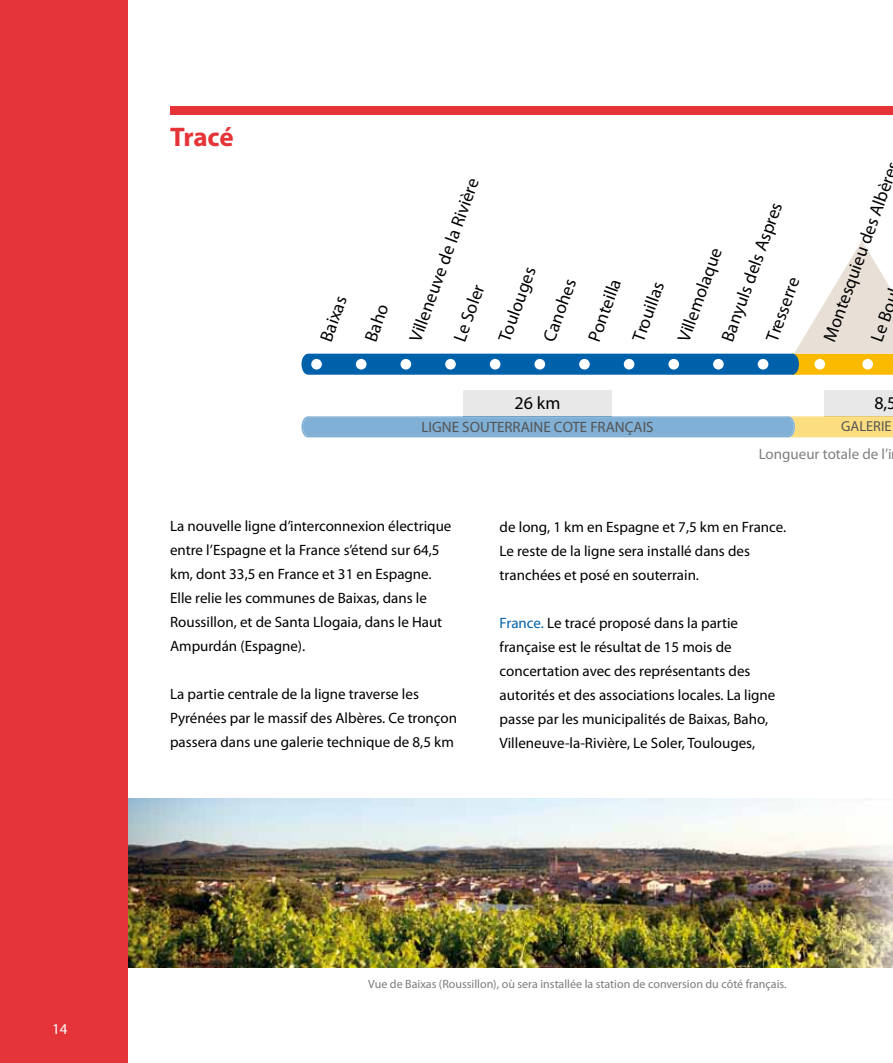
<style>
.page{position:relative;width:893px;height:1063px;background:#fff}
.page>*{position:absolute;margin:0;border:0;box-sizing:border-box;transform-origin:0 0}
.t1{font:700 27px "Myriad Pro";letter-spacing:-.01em;color:#e53438}
.t2{font:18px "Myriad Pro";color:#000}
.t3{font:15px/24px "Myriad Pro";color:#000}
.t4{font:15px "Myriad Pro";color:#545454}
.t5{font:15px "Myriad Pro";color:#808080}
.t6{font:15px "Myriad Pro";color:#fff}
.t7{font:14.4px "Myriad Pro";color:#545454}
.t8{font:12px "Myriad Pro";color:#7b7c7e}
.s1{color:#0061ab}
</style>
<div class="page">
<div style="left:0;top:0;width:128px;height:1063px;background:#e53438"></div>
<div style="left:170px;top:106px;width:723px;height:9px;background:#e53438"></div>
<svg style="left:301px;top:416px;width:592px;height:21px;background:#97b9c8"></svg>
<div style="left:825px;top:390px;width:68px;height:26px;background:#e8e8e8"></div>
<hr style="left:825px;top:416px;width:68px;height:1px;background:#e6c975">
<div style="left:463px;top:390px;width:149px;height:26px;background:#e8e8e8"></div>
<hr style="left:463px;top:416px;width:149px;height:1px;background:#75a1c2">
<svg style="left:301px;top:241px;width:592px;height:134px"></svg>
<div style="left:862px;top:359px;width:11px;height:11px;background:#fff;border-radius:50%"></div>
<div style="left:814px;top:359px;width:11px;height:11px;background:#fff;border-radius:50%"></div>
<img style="left:129px;top:798px;width:764px;height:170px">
<p class="t6" style="left:52px;top:1020px;width:17px">14</p>
<h1 class="t1" style="left:170px;top:119px;width:65px">Tracé</h1>
<p class="t2" style="left:315px;top:337px;width:48px;rotate:-70deg">Baixas</p>
<p class="t2" style="left:360px;top:337px;width:40px;rotate:-70deg">Baho</p>
<p class="t2" style="left:404px;top:337px;width:174px;rotate:-70deg">Villeneuve de la Rivière</p>
<p class="t2" style="left:449px;top:337px;width:61px;rotate:-70deg">Le Soler</p>
<p class="t2" style="left:493px;top:337px;width:79px;rotate:-70deg">Toulouges</p>
<p class="t2" style="left:538px;top:337px;width:67px;rotate:-70deg">Canohes</p>
<p class="t2" style="left:583px;top:337px;width:67px;rotate:-70deg">Ponteilla</p>
<p class="t2" style="left:627px;top:337px;width:64px;rotate:-70deg">Trouillas</p>
<p class="t2" style="left:716px;top:337px;width:148px;rotate:-70deg">Banyuls dels Aspres</p>
<p class="t2" style="left:673px;top:337px;width:100px;rotate:-70deg">Villemolaque</p>
<p class="t2" style="left:761px;top:337px;width:68px;rotate:-70deg">Tresserre</p>
<p class="t2" style="left:818px;top:337px;width:184px;rotate:-70deg">Montesquieu des Albère</p>
<p class="t2" style="left:866px;top:337px;width:42px;rotate:-70deg">Le Bo</p>
<p class="t2" style="left:515px;top:392px;width:47px">26 km</p>
<p class="t2" style="left:874px;top:392px;width:24px">8,5</p>
<p class="t4" style="left:421px;top:417px;width:234px">LIGNE SOUTERRAINE COTE FRANÇAIS</p>
<p class="t7" style="left:841px;top:418px;width:52px">GALERIE</p>
<p class="t5" style="left:759px;top:445px;width:134px">Longueur totale de l’i</p>
<p class="t3" style="left:170px;top:513px;width:283px">La nouvelle ligne d’interconnexion électrique entre l’Espagne et la France s’étend sur 64,5 km, dont 33,5 en France et 31 en Espagne.<br>Elle relie les communes de Baixas, dans le Roussillon, et de Santa Llogaia, dans le Haut Ampurdán (Espagne).</p>
<p class="t3" style="left:170px;top:681px;width:289px">La partie centrale de la ligne traverse les<br>Pyrénées par le massif des Albères. Ce tronçon passera dans une galerie technique de 8,5 km</p>
<p class="t3" style="left:500px;top:515px;width:288px">de long, 1 km en Espagne et 7,5 km en France.<br>Le reste de la ligne sera installé dans des tranchées et posé en souterrain.</p>
<p class="t3" style="left:500px;top:611px;width:277px"><span class="s1">France.</span> Le tracé proposé dans la partie française est le résultat de 15 mois de concertation avec des représentants des autorités et des associations locales. La ligne passe par les municipalités de Baixas, Baho, Villeneuve-la-Rivière, Le Soler, Toulouges,</p>
<p class="t8" style="left:368px;top:976px;width:420px">Vue de Baixas (Roussillon), où sera installée la station de conversion du côté français.</p>
</div>
